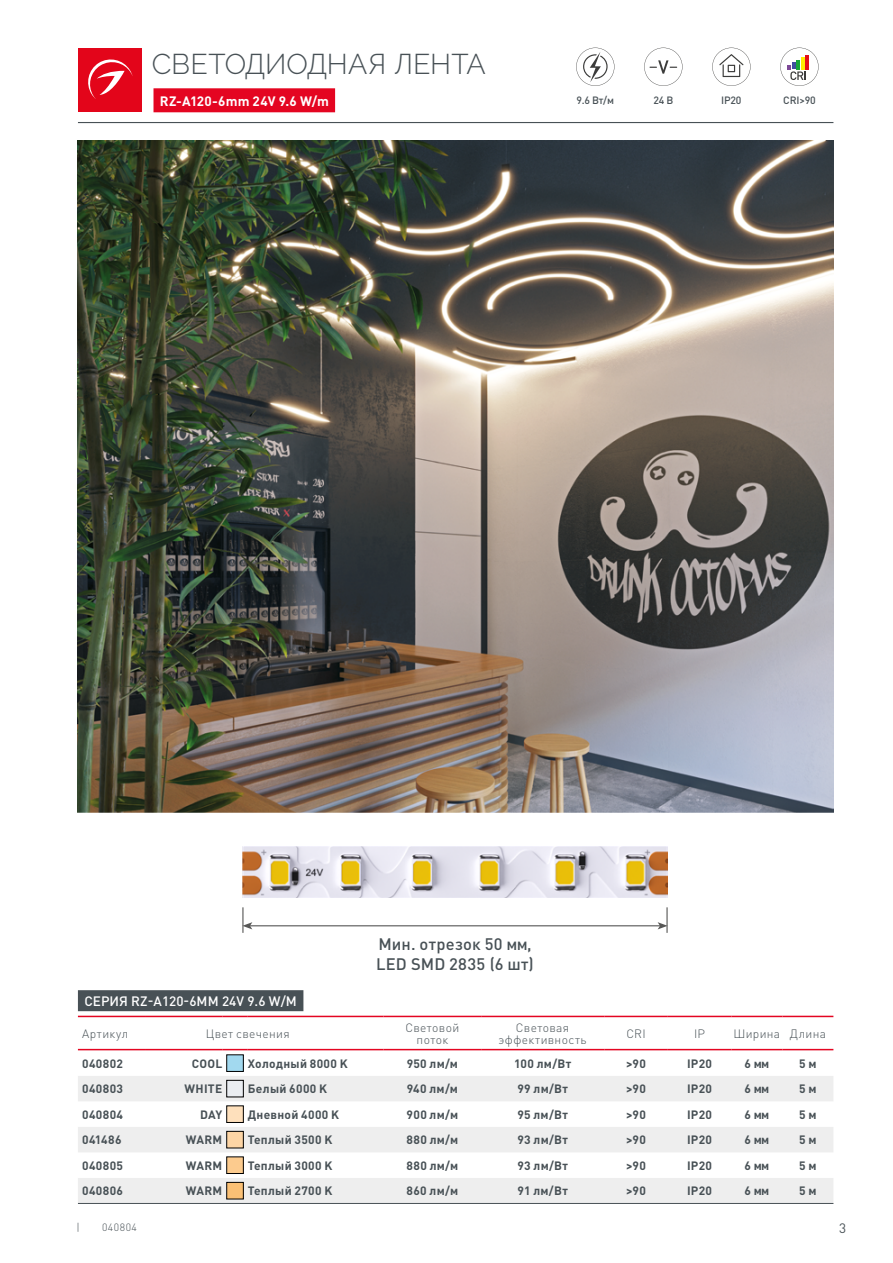
<style>
.page{position:relative;width:893px;height:1263px;background:#fff}
.page>*{position:absolute;margin:0;border:0;box-sizing:border-box;transform-origin:0 0}
.t1{font:300 28.5px "Raleway";color:#485156}
.t2{font:500 16.5px/19.8px "DIN Pro";letter-spacing:.01em;color:#485156}
.t3{font:500 13.5px "DIN Pro";color:#fff}
.t4{font:700 13.5px "DIN Pro";letter-spacing:.01em;color:#fff}
.t5{font:13.5px "DIN Pro";color:#485156}
.t6{font:700 12px "DIN Pro";letter-spacing:.025em;color:#485156}
.t7{font:300 12px/12px "DIN Pro";letter-spacing:.03em;color:#485156;text-align:center}
.t8{font:500 10.5px "DIN Pro";letter-spacing:-.02em;color:#485156}
.t9{font:300 10.5px "DIN Pro";letter-spacing:.05em;color:#485156}
</style>
<div class="page">
<div style="left:78px;top:48px;width:64px;height:64px;background:#e3051a"></div>
<svg style="left:88px;top:59px;width:45px;height:40px"></svg>
<hr style="left:78px;top:122px;width:755px;height:1px;background:#485156">
<div style="left:153px;top:88px;width:182px;height:24px;background:#e40521"></div>
<img style="left:78px;top:141px;width:755px;height:672px">
<svg style="left:576px;top:48px;width:38px;height:38px"></svg>
<svg style="left:644px;top:48px;width:38px;height:38px"></svg>
<svg style="left:712px;top:48px;width:38px;height:38px"></svg>
<svg style="left:780px;top:48px;width:39px;height:38px"></svg>
<hr style="left:666px;top:907px;width:2px;height:26px;background:#575756">
<hr style="left:250px;top:925px;width:410px;height:1px;background:#575756">
<svg style="left:242px;top:907px;width:10px;height:26px"></svg>
<svg style="left:658px;top:922px;width:10px;height:7px"></svg>
<img style="left:242px;top:847px;width:426px;height:51px">
<svg style="left:78px;top:990px;width:755px;height:59px"></svg>
<svg style="left:78px;top:1050px;width:755px;height:22px"></svg>
<svg style="left:78px;top:1076px;width:755px;height:127px;fill:#eee"></svg>
<hr style="left:78px;top:1016px;width:68px;height:1px;background:#e40521">
<hr style="left:146px;top:1016px;width:76px;height:1px;background:#e40521">
<svg style="left:222px;top:1016px;width:26px;height:1px"></svg>
<hr style="left:248px;top:1016px;width:136px;height:1px;background:#e40521">
<hr style="left:384px;top:1016px;width:97px;height:1px;background:#e40521">
<hr style="left:481px;top:1016px;width:123px;height:1px;background:#e40521">
<hr style="left:604px;top:1016px;width:64px;height:1px;background:#e40521">
<hr style="left:668px;top:1016px;width:63px;height:1px;background:#e40521">
<hr style="left:731px;top:1016px;width:51px;height:1px;background:#e40521">
<hr style="left:782px;top:1016px;width:51px;height:1px;background:#e40521">
<hr style="left:78px;top:1049px;width:68px;height:1px;background:#e40521">
<hr style="left:146px;top:1049px;width:76px;height:1px;background:#e40521">
<svg style="left:222px;top:1049px;width:26px;height:1px"></svg>
<hr style="left:248px;top:1049px;width:136px;height:1px;background:#e40521">
<hr style="left:384px;top:1049px;width:97px;height:1px;background:#e40521">
<hr style="left:481px;top:1049px;width:123px;height:1px;background:#e40521">
<hr style="left:604px;top:1049px;width:64px;height:1px;background:#e40521">
<hr style="left:668px;top:1049px;width:63px;height:1px;background:#e40521">
<hr style="left:731px;top:1049px;width:51px;height:1px;background:#e40521">
<hr style="left:782px;top:1049px;width:51px;height:1px;background:#e40521">
<div style="left:78px;top:990px;width:225px;height:21px;background:#485156"></div>
<div style="left:227px;top:1055px;width:16px;height:16px;background:#a2d9ef"></div>
<div style="left:227px;top:1080px;width:16px;height:17px;background:#eaedf1"></div>
<div style="left:227px;top:1080px;width:17px;height:17px;border:1px solid #000"></div>
<div style="left:227px;top:1106px;width:16px;height:16px;background:#fee0bc"></div>
<div style="left:227px;top:1106px;width:17px;height:17px;border:1px solid #000"></div>
<div style="left:227px;top:1131px;width:16px;height:17px;background:#fdd5a5"></div>
<div style="left:227px;top:1131px;width:17px;height:17px;border:1px solid #000"></div>
<div style="left:227px;top:1157px;width:16px;height:16px;background:#fccb8e"></div>
<div style="left:227px;top:1157px;width:17px;height:17px;border:1px solid #000"></div>
<div style="left:227px;top:1182px;width:16px;height:17px;background:#fac075"></div>
<div style="left:227px;top:1182px;width:17px;height:17px;border:1px solid #000"></div>
<hr style="left:78px;top:1203px;width:755px;height:1px;background:#485156">
<h1 class="t1" style="left:152px;top:48px;width:335px">СВЕТОДИОДНАЯ ЛЕНТА</h1>
<p class="t4" style="left:160px;top:92px;width:171px">RZ-A120-6mm 24V 9.6 W/m</p>
<p class="t8" style="left:577px;top:93px;width:39px">9.6 Вт/м</p>
<p class="t8" style="left:653px;top:93px;width:21px">24 В</p>
<p class="t8" style="left:721px;top:93px;width:22px">IP20</p>
<p class="t8" style="left:783px;top:93px;width:34px">CRI&gt;90</p>
<h2 class="t2" style="left:376px;top:934px;width:159px">Мин. отрезок 50 мм,<br>LED SMD 2835 (6 шт)</h2>
<p class="t3" style="left:84px;top:992px;width:214px">СЕРИЯ RZ-A120-6MM 24V 9.6 W/M</p>
<p class="t7" style="left:82px;top:1027px;width:47px">Артикул</p>
<p class="t7" style="left:206px;top:1027px;width:85px">Цвет свечения</p>
<p class="t7" style="left:405px;top:1021px;width:55px">Световой поток</p>
<p class="t7" style="left:499px;top:1021px;width:89px">Световая эффективность</p>
<p class="t7" style="left:626px;top:1027px;width:21px">CRI</p>
<p class="t7" style="left:694px;top:1027px;width:12px">IP</p>
<p class="t7" style="left:733px;top:1027px;width:94px">Ширина Длина</p>
<p class="t6" style="left:82px;top:1055px;width:42px">040802</p>
<p class="t6" style="left:192px;top:1055px;width:32px">COOL</p>
<p class="t6" style="left:248px;top:1055px;width:102px">Холодный 8000 K</p>
<p class="t6" style="left:407px;top:1055px;width:53px">950 лм/м</p>
<p class="t6" style="left:514px;top:1055px;width:59px">100 лм/Вт</p>
<p class="t6" style="left:626px;top:1055px;width:21px">&gt;90</p>
<p class="t6" style="left:687px;top:1055px;width:26px">IP20</p>
<p class="t6" style="left:744px;top:1055px;width:26px">6 мм</p>
<p class="t6" style="left:799px;top:1055px;width:19px">5 м</p>
<p class="t6" style="left:82px;top:1081px;width:42px">040803</p>
<p class="t6" style="left:185px;top:1081px;width:39px">WHITE</p>
<p class="t6" style="left:248px;top:1081px;width:81px">Белый 6000 K</p>
<p class="t6" style="left:407px;top:1081px;width:53px">940 лм/м</p>
<p class="t6" style="left:517px;top:1081px;width:52px">99 лм/Вт</p>
<p class="t6" style="left:626px;top:1081px;width:21px">&gt;90</p>
<p class="t6" style="left:687px;top:1081px;width:26px">IP20</p>
<p class="t6" style="left:744px;top:1081px;width:26px">6 мм</p>
<p class="t6" style="left:799px;top:1081px;width:19px">5 м</p>
<p class="t6" style="left:82px;top:1106px;width:42px">040804</p>
<p class="t6" style="left:200px;top:1106px;width:24px">DAY</p>
<p class="t6" style="left:248px;top:1106px;width:93px">Дневной 4000 K</p>
<p class="t6" style="left:407px;top:1106px;width:53px">900 лм/м</p>
<p class="t6" style="left:517px;top:1106px;width:52px">95 лм/Вт</p>
<p class="t6" style="left:626px;top:1106px;width:21px">&gt;90</p>
<p class="t6" style="left:687px;top:1106px;width:26px">IP20</p>
<p class="t6" style="left:744px;top:1106px;width:26px">6 мм</p>
<p class="t6" style="left:799px;top:1106px;width:19px">5 м</p>
<p class="t6" style="left:82px;top:1132px;width:41px">041486</p>
<p class="t6" style="left:186px;top:1132px;width:38px">WARM</p>
<p class="t6" style="left:248px;top:1132px;width:86px">Теплый 3500 K</p>
<p class="t6" style="left:407px;top:1132px;width:53px">880 лм/м</p>
<p class="t6" style="left:517px;top:1132px;width:52px">93 лм/Вт</p>
<p class="t6" style="left:626px;top:1132px;width:21px">&gt;90</p>
<p class="t6" style="left:687px;top:1132px;width:26px">IP20</p>
<p class="t6" style="left:744px;top:1132px;width:26px">6 мм</p>
<p class="t6" style="left:799px;top:1132px;width:19px">5 м</p>
<p class="t6" style="left:82px;top:1157px;width:42px">040805</p>
<p class="t6" style="left:186px;top:1157px;width:38px">WARM</p>
<p class="t6" style="left:248px;top:1157px;width:86px">Теплый 3000 K</p>
<p class="t6" style="left:407px;top:1157px;width:53px">880 лм/м</p>
<p class="t6" style="left:517px;top:1157px;width:52px">93 лм/Вт</p>
<p class="t6" style="left:626px;top:1157px;width:21px">&gt;90</p>
<p class="t6" style="left:687px;top:1157px;width:26px">IP20</p>
<p class="t6" style="left:744px;top:1157px;width:26px">6 мм</p>
<p class="t6" style="left:799px;top:1157px;width:19px">5 м</p>
<p class="t6" style="left:82px;top:1183px;width:42px">040806</p>
<p class="t6" style="left:186px;top:1183px;width:38px">WARM</p>
<p class="t6" style="left:248px;top:1183px;width:86px">Теплый 2700 K</p>
<p class="t6" style="left:407px;top:1183px;width:53px">860 лм/м</p>
<p class="t6" style="left:518px;top:1183px;width:52px">91 лм/Вт</p>
<p class="t6" style="left:626px;top:1183px;width:21px">&gt;90</p>
<p class="t6" style="left:687px;top:1183px;width:26px">IP20</p>
<p class="t6" style="left:744px;top:1183px;width:26px">6 мм</p>
<p class="t6" style="left:799px;top:1183px;width:19px">5 м</p>
<p class="t9" style="left:77px;top:1220px;width:5px">|</p>
<p class="t9" style="left:102px;top:1220px;width:36px">040804</p>
<p class="t5" style="left:839px;top:1219px;width:9px">3</p>
</div>
